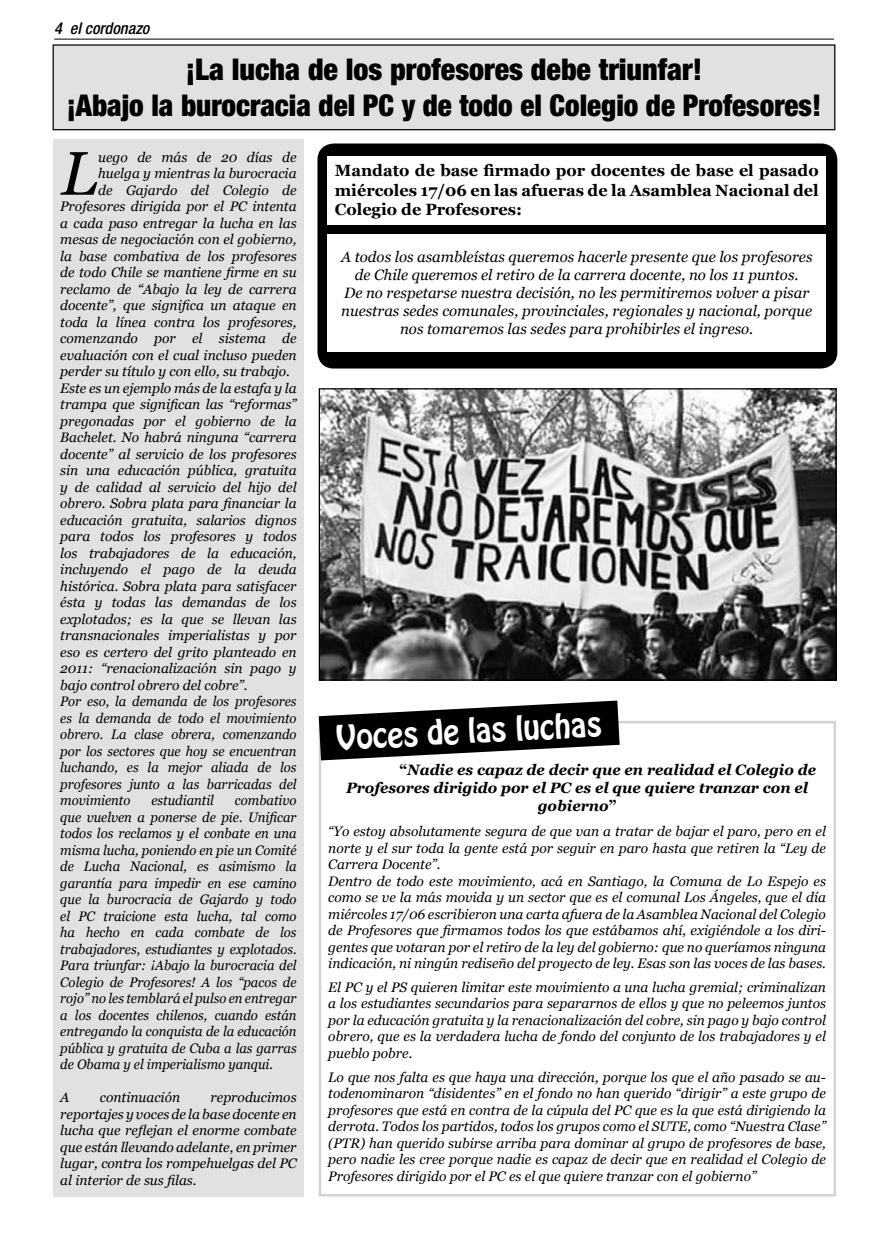
<style>
.page{position:relative;width:888px;height:1242px;background:#fff}
.page>*{position:absolute;margin:0;border:0;box-sizing:border-box;transform-origin:0 0}
.t1{font:italic 61.38px "Georgia";color:#000}
.t2{font:900 condensed 30px/36px "Helvetica Neue LT Std";color:#000;text-align:center}
.t3{font:30px "Hobo Std";color:#fff}
.t4{font:700 16.25px/19.5px "Georgia";color:#000;text-align:justify}
.t5{font:italic 500 condensed 16.25px "Helvetica Neue LT Std";letter-spacing:-.02em;color:#000}
.t6{font:italic 15px/18px "Georgia";color:#000;text-align:center}
.t7{font:italic 700 15px "Georgia";color:#000}
.t8{font:italic 13.75px/16.5px "Georgia";color:#000;text-align:justify}
.t9{font:italic 13.75px/16.5px "Georgia";color:#000;text-align:justify;scale:.95 1}
.s1{font-style:normal}
</style>
<div class="page">
<hr style="left:54px;top:39px;width:780px;height:1px;background:#000">
<div style="left:53px;top:45px;width:781px;height:85px;background:#e0e1e2"></div>
<div style="left:53px;top:44px;width:782px;height:86px;border:1px solid #000"></div>
<div style="left:53px;top:139px;width:251px;height:1058px;background:#e0e1e2"></div>
<svg style="left:318px;top:700px;width:303px;height:62px"></svg>
<img style="left:321px;top:390px;width:513px;height:289px">
<div style="left:319px;top:388px;width:517px;height:293px;border:1px solid #000"></div>
<div style="left:319px;top:145px;width:517px;height:222px;background:#000;border-radius:15px"></div>
<div style="left:317px;top:144px;width:520px;height:225px;border:2px solid #000;border-radius:15px"></div>
<div style="left:328px;top:234px;width:497px;height:117px;background:#fff"></div>
<div style="left:328px;top:157px;width:497px;height:68px;background:#fff"></div>
<p class="t5" style="left:54px;top:19px;width:98px">4 el cordonazo</p>
<h2 class="t2" style="left:67px;top:51px;width:756px">¡La lucha de los profesores debe triunfar!<br>¡Abajo la burocracia del PC y de todo el Colegio de Profesores!</h2>
<h1 class="t1" style="left:61px;top:135px;width:39px">L</h1>
<p class="t8" style="left:98px;top:149px;width:200px">uego de más de 20 días de</p>
<p class="t4" style="left:335px;top:161px;width:485px">Mandato de base firmado por docentes de base el pasado miércoles 17/06 en las afueras de la Asamblea Nacional del Colegio de Profesores:</p>
<p class="t8" style="left:98px;top:165px;width:200px">huelga y mientras la burocracia</p>
<p class="t8" style="left:98px;top:182px;width:200px">de Gajardo del Colegio de</p>
<p class="t8" style="left:60px;top:198px;width:238px">Profesores dirigida por el PC intenta</p>
<p class="t8" style="left:60px;top:215px;width:238px">a cada paso entregar la lucha en las</p>
<p class="t8" style="left:60px;top:231px;width:238px">mesas de negociación con el gobierno,</p>
<p class="t8" style="left:60px;top:248px;width:238px">la base combativa de los profesores</p>
<p class="t8" style="left:60px;top:264px;width:238px">de todo Chile se mantiene firme en su</p>
<p class="t8" style="left:60px;top:281px;width:238px">reclamo de “Abajo la ley de carrera</p>
<p class="t8" style="left:60px;top:297px;width:238px">docente”, que significa un ataque en</p>
<p class="t8" style="left:60px;top:314px;width:238px">toda la línea contra los profesores,</p>
<p class="t8" style="left:60px;top:330px;width:238px">comenzando por el sistema de</p>
<p class="t8" style="left:60px;top:347px;width:238px">evaluación con el cual incluso pueden</p>
<p class="t8" style="left:60px;top:363px;width:231px">perder su título y con ello, su trabajo.</p>
<p class="t8" style="left:60px;top:380px;width:238px">Este es un ejemplo más de la estafa y la</p>
<p class="t8" style="left:60px;top:396px;width:238px">trampa que significan las “reformas”</p>
<p class="t8" style="left:60px;top:413px;width:238px">pregonadas por el gobierno de la</p>
<p class="t8" style="left:60px;top:429px;width:238px">Bachelet. No habrá ninguna “carrera</p>
<p class="t8" style="left:60px;top:446px;width:238px">docente” al servicio de los profesores</p>
<p class="t8" style="left:60px;top:462px;width:238px">sin una educación pública, gratuita</p>
<p class="t8" style="left:60px;top:479px;width:238px">y de calidad al servicio del hijo del</p>
<p class="t8" style="left:60px;top:495px;width:238px">obrero. Sobra plata para financiar la</p>
<p class="t8" style="left:60px;top:512px;width:238px">educación gratuita, salarios dignos</p>
<p class="t8" style="left:60px;top:528px;width:238px">para todos los profesores y todos</p>
<p class="t8" style="left:60px;top:545px;width:238px">los trabajadores de la educación,</p>
<p class="t8" style="left:60px;top:561px;width:238px">incluyendo el pago de la deuda</p>
<p class="t8" style="left:60px;top:578px;width:238px">histórica. Sobra plata para satisfacer</p>
<p class="t8" style="left:60px;top:594px;width:238px">ésta y todas las demandas de los</p>
<p class="t8" style="left:60px;top:611px;width:238px">explotados; es la que se llevan las</p>
<p class="t8" style="left:60px;top:627px;width:238px">transnacionales imperialistas y por</p>
<p class="t8" style="left:60px;top:644px;width:238px">eso es certero del grito planteado en</p>
<p class="t8" style="left:60px;top:660px;width:238px">2011: “renacionalización sin pago y</p>
<p class="t8" style="left:60px;top:677px;width:189px">bajo control obrero del cobre”.</p>
<p class="t9" style="left:60px;top:693px;width:250px">Por eso, la demanda de los profesores</p>
<p class="t9" style="left:60px;top:710px;width:250px">es la demanda de todo el movimiento</p>
<p class="t9" style="left:60px;top:726px;width:250px">obrero. La clase obrera, comenzando</p>
<p class="t9" style="left:60px;top:743px;width:250px">por los sectores que hoy se encuentran</p>
<p class="t9" style="left:60px;top:759px;width:250px">luchando, es la mejor aliada de los</p>
<p class="t9" style="left:60px;top:776px;width:250px">profesores junto a las barricadas del</p>
<p class="t9" style="left:60px;top:792px;width:75px">movimiento</p>
<p class="t9" style="left:151px;top:792px;width:67px">estudiantil</p>
<p class="t6" style="left:341px;top:248px;width:473px">A todos los asambleístas queremos hacerle presente que los profesores de Chile queremos el retiro de la carrera docente, no los 11 puntos.<br>De no respetarse nuestra decisión, no les permitiremos volver a pisar nuestras sedes comunales, provinciales, regionales y nacional, porque nos tomaremos las sedes para prohibirles el ingreso.</p>
<h2 class="t3" style="left:335px;top:717px;width:267px;rotate:-3deg">Voces de las luchas</h2>
<p class="t7" style="left:399px;top:760px;width:418px"><span class="s1">“</span>Nadie es capaz de decir que en realidad el Colegio de</p>
<p class="t7" style="left:346px;top:778px;width:463px">Profesores dirigido por el PC es el que quiere tranzar con el</p>
<p class="t7" style="left:538px;top:796px;width:80px">gobierno<span class="s1">”</span></p>
<p class="t8" style="left:328px;top:823px;width:499px;text-align:left">“Yo estoy absolutamente segura de que van a tratar de bajar el paro, pero en el norte y el sur toda la gente está por seguir en paro hasta que retiren la “Ley de Carrera Docente”.<br>Dentro de todo este movimiento, acá en Santiago, la Comuna de Lo Espejo es como se ve la más movida y un sector que es el comunal Los Ángeles, que el día miércoles 17/06 escribieron una carta afuera de la Asamblea Nacional del Colegio de Profesores que firmamos todos los que estábamos ahí, exigiéndole a los diri&shy;gentes que votaran por el retiro de la ley del gobierno: que no queríamos ninguna indicación, ni ningún rediseño del proyecto de ley. Esas son las voces de las bases.</p>
<p class="t8" style="left:328px;top:979px;width:499px">El PC y el PS quieren limitar este movimiento a una lucha gremial; criminalizan a los estudiantes secundarios para separarnos de ellos y que no peleemos juntos por la educación gratuita y la renacionalización del cobre, sin pago y bajo control obrero, que es la verdadera lucha de fondo del conjunto de los trabajadores y el pueblo pobre.</p>
<p class="t8" style="left:328px;top:1069px;width:499px">Lo que nos falta es que haya una dirección, porque los que el año pasado se au&shy;todenominaron “disidentes” en el fondo no han querido “dirigir” a este grupo de profesores que está en contra de la cúpula del PC que es la que está dirigiendo la derrota. Todos los partidos, todos los grupos como el SUTE, como “Nuestra Clase” (PTR) han querido subirse arriba para dominar al grupo de profesores de base, pero nadie les cree porque nadie es capaz de decir que en realidad el Colegio de Profesores dirigido por el PC es el que quiere tranzar con el gobierno”</p>
<p class="t9" style="left:60px;top:792px;width:250px;text-indent:175px">combativo que vuelven a ponerse de pie. Unificar todos los reclamos y el conbate en una misma lucha, poniendo en pie un Comité de Lucha Nacional, es asimismo la garantía para impedir en ese camino que la burocracia de Gajardo y todo el PC traicione esta lucha, tal como ha hecho en cada combate de los trabajadores, estudiantes y explotados.<br>Para triunfar: ¡Abajo la burocracia del Colegio de Profesores! A los “pacos de rojo” no les temblará el pulso en entregar a los docentes chilenos, cuando están entregando la conquista de la educación pública y gratuita de Cuba a las garras de Obama y el imperialismo yanqui.</p>
<p class="t8" style="left:60px;top:1089px;width:11px">A</p>
<p class="t8" style="left:100px;top:1089px;width:82px">continuación</p>
<p class="t8" style="left:60px;top:1089px;width:238px;text-indent:150px">reproducimos reportajes y voces de la base docente en lucha que reflejan el enorme combate que están llevando adelante, en primer lugar, contra los rompehuelgas del PC al interior de sus filas.</p>
</div>
